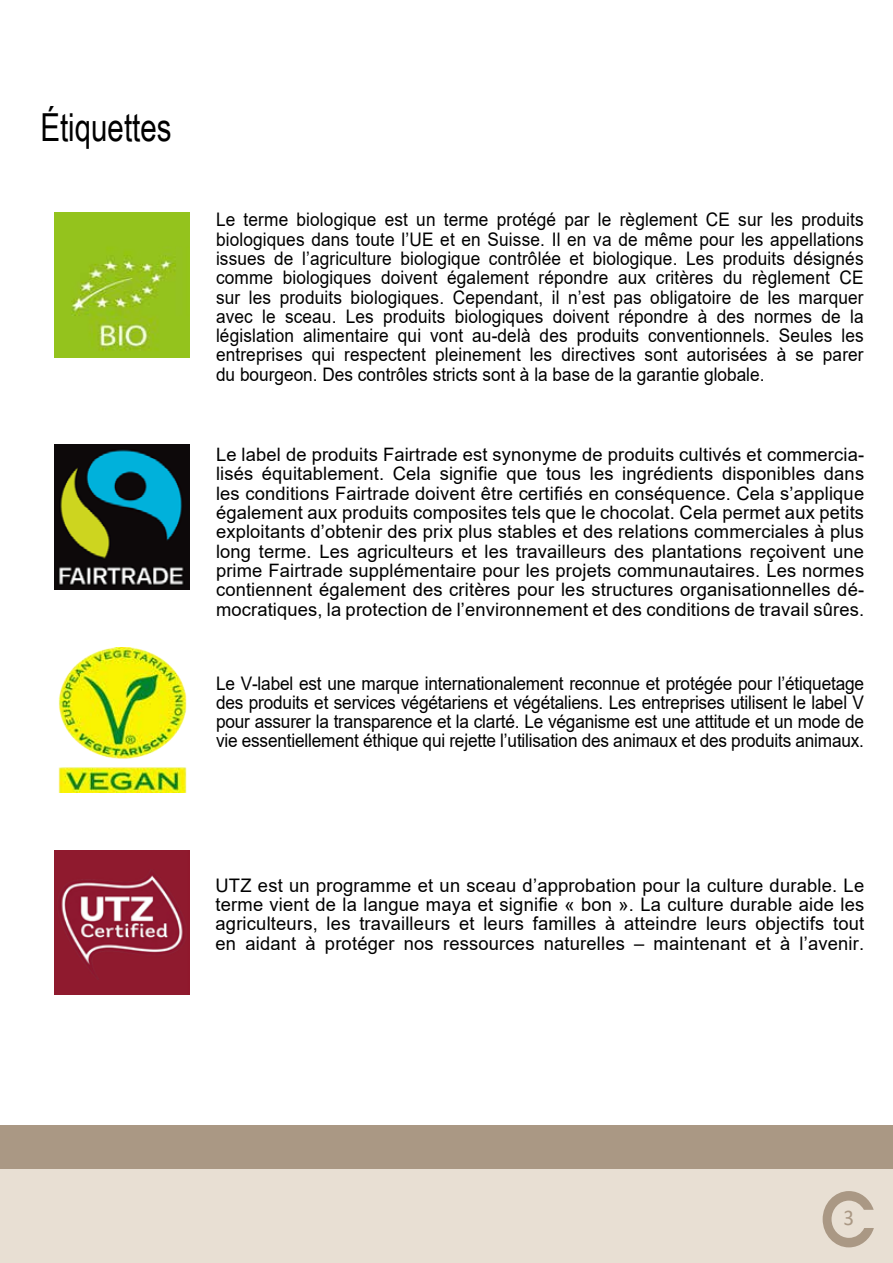
<style>
.page{position:relative;width:893px;height:1263px;background:#fff}
.page>*{position:absolute;margin:0;border:0;box-sizing:border-box;transform-origin:0 0}
.t1{font:38.55px "Arial Narrow";color:#000;scale:.93 1}
.t2{font:22.5px "Calibri";color:#aa9884;scale:.93 1}
.t3{font:18.75px/19.4px "Arial";color:#000;text-align:justify;scale:.92 1}
.t4{font:18.75px/19.4px "Arial";color:#000;text-align:justify}
.t5{font:18.45px/19.4px "Arial";letter-spacing:.01em;color:#000;text-align:justify}
</style>
<div class="page">
<div style="left:0;top:1153px;width:892px;height:110px;background:#e8dfd3"></div>
<svg style="left:823px;top:1191px;width:51px;height:56px"></svg>
<div style="left:0;top:1125px;width:893px;height:43px;background:#aa9884"></div>
<img style="left:54px;top:213px;width:135px;height:145px">
<img style="left:54px;top:444px;width:135px;height:145px">
<img style="left:58px;top:647px;width:129px;height:145px">
<img style="left:54px;top:850px;width:135px;height:145px">
<h1 class="t1" style="left:40px;top:99px;width:143px">Étiquettes</h1>
<p class="t3" style="left:216px;top:210px;width:705px">Le terme biologique est un terme protégé par le règlement CE sur les produits biologiques dans toute l’UE et en Suisse. Il en va de même pour les appellations issues de l’agriculture biologique contrôlée et biologique. Les produits désignés comme biologiques doivent également répondre aux critères du règlement CE sur les produits biologiques. Cependant, il n’est pas obligatoire de les marquer avec le sceau. Les produits biologiques doivent répondre à des normes de la législation alimentaire qui vont au-delà des produits conventionnels. Seules les entreprises qui respectent pleinement les directives sont autorisées à se parer du bourgeon. Des contrôles stricts sont à la base de la garantie globale.</p>
<p class="t5" style="left:216px;top:445px;width:650px">Le label de produits Fairtrade est synonyme de produits cultivés et commercia&shy;lisés équitablement. Cela signifie que tous les ingrédients disponibles dans les conditions Fairtrade doivent être certifiés en conséquence. Cela s’applique également aux produits composites tels que le chocolat. Cela permet aux petits exploitants d’obtenir des prix plus stables et des relations commerciales à plus long terme. Les agriculteurs et les travailleurs des plantations reçoivent une prime Fairtrade supplémentaire pour les projets communautaires. Les normes contiennent également des critères pour les structures organisationnelles dé&shy;mocratiques, la protection de l’environnement et des conditions de travail sûres.</p>
<p class="t3" style="left:216px;top:673px;width:706px">Le V-label est une marque internationalement reconnue et protégée pour l’étiquetage des produits et services végétariens et végétaliens. Les entreprises utilisent le label V pour assurer la transparence et la clarté. Le véganisme est une attitude et un mode de vie essentiellement éthique qui rejette l’utilisation des animaux et des produits animaux.</p>
<p class="t4" style="left:216px;top:875px;width:650px">UTZ est un programme et un sceau d’approbation pour la culture durable. Le terme vient de la langue maya et signifie « bon ». La culture durable aide les agriculteurs, les travailleurs et leurs familles à atteindre leurs objectifs tout en aidant à protéger nos ressources naturelles – maintenant et à l’avenir.</p>
<p class="t2" style="left:844px;top:1202px;width:13px">3</p>
</div>
